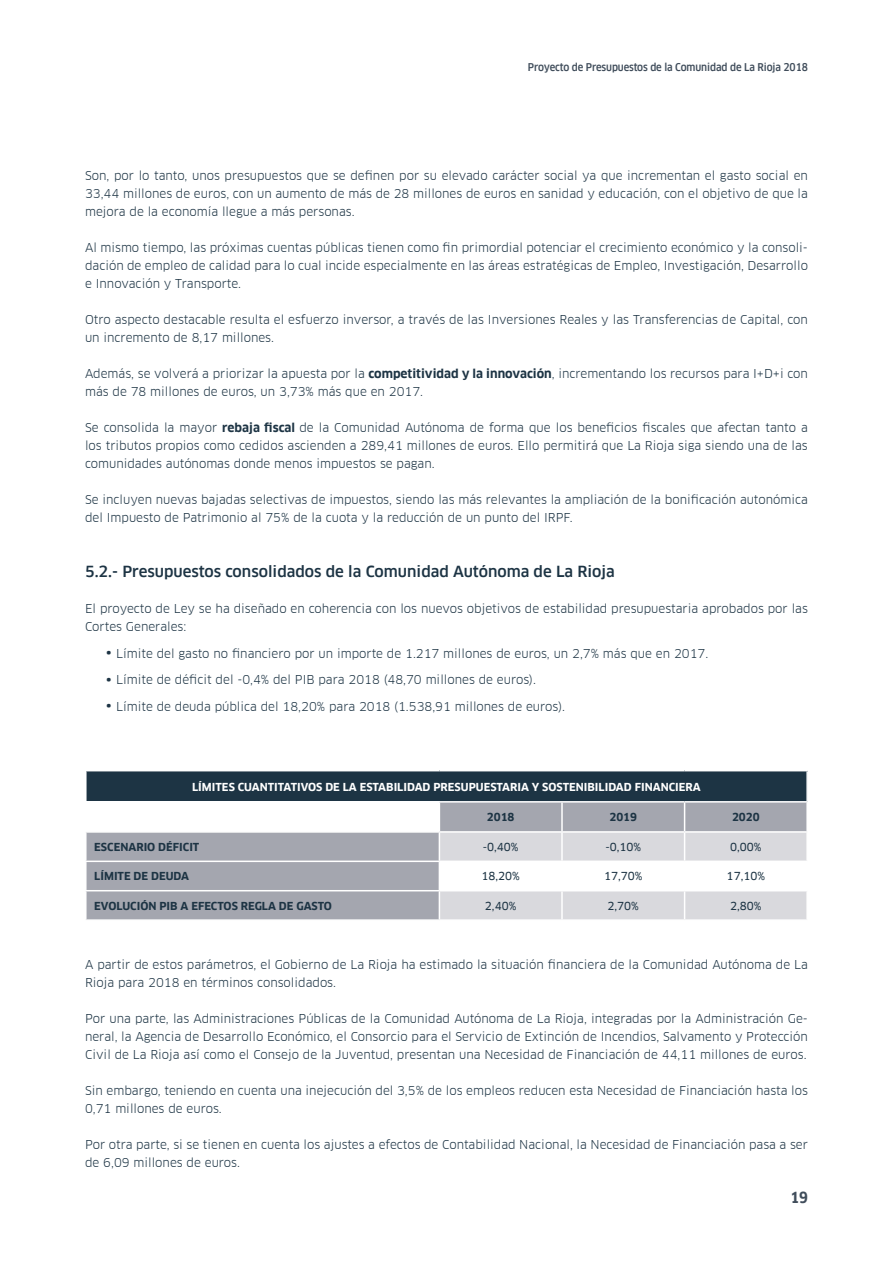
<style>
.page{position:relative;width:893px;height:1263px;background:#fff}
.page>*{position:absolute;margin:0;border:0;box-sizing:border-box;transform-origin:0 0}
.t1{font:500 15px "Clan Offc Pro";color:#1d3444}
.t2{font:700 15px "Clan Offc Pro Narr";color:#404d5b}
.t3{font:12px/18px "Clan Offc Pro";color:#1d3444}
.t4{font:700 10.8px "Clan Offc Pro";color:#fff}
.t5{font:700 10.8px "Clan Offc Pro";color:#1d3444}
.t6{font:10.8px "Clan Offc Pro News";color:#1d3444}
.t7{font:500 10.5px "Clan Offc Pro Narr";letter-spacing:-.01em;color:#404d5b}
.s1{font-weight:700}
.s2{font-weight:900;font-size:18px}
</style>
<div class="page">
<div style="left:86px;top:771px;width:721px;height:31px;background:#1d3444"></div>
<div style="left:87px;top:833px;width:352px;height:86px;background:#a4a6af"></div>
<hr style="left:85px;top:771px;width:2px;height:30px;background:#fff">
<hr style="left:806px;top:771px;width:2px;height:30px;background:#fff">
<hr style="left:85px;top:801px;width:354px;height:1px;background:#fff">
<hr style="left:439px;top:801px;width:123px;height:1px;background:#fff">
<hr style="left:562px;top:801px;width:123px;height:1px;background:#fff">
<hr style="left:685px;top:801px;width:123px;height:1px;background:#fff">
<hr style="left:85px;top:860px;width:354px;height:2px;background:#fff">
<hr style="left:85px;top:890px;width:354px;height:1px;background:#fff">
<svg style="left:439px;top:802px;width:368px;height:117px"></svg>
<hr style="left:806px;top:891px;width:2px;height:28px;background:#fff">
<p class="t7" style="left:528px;top:61px;width:282px">Proyecto de Presupuestos de la Comunidad de La Rioja 2018</p>
<p class="t3" style="left:85px;top:166px;width:724px;text-align:justify">Son, por lo tanto, unos presupuestos que se definen por su elevado carácter social ya que incrementan el gasto social en 33,44 millones de euros, con un aumento de más de 28 millones de euros en sanidad y educación, con el objetivo de que la mejora de la economía llegue a más personas.</p>
<p class="t3" style="left:85px;top:238px;width:724px;text-align:justify">Al mismo tiempo, las próximas cuentas públicas tienen como fin primordial potenciar el crecimiento económico y la consoli&shy;dación de empleo de calidad para lo cual incide especialmente en las áreas estratégicas de Empleo, Investigación, Desarrollo e Innovación y Transporte.</p>
<p class="t3" style="left:85px;top:310px;width:724px">Otro aspecto destacable resulta el esfuerzo inversor, a través de las Inversiones Reales y las Transferencias de Capital, con un incremento de 8,17 millones.</p>
<p class="t3" style="left:85px;top:364px;width:724px">Además, se volverá a priorizar la apuesta por la <span class="s1">COMPETITIVIDAD Y LA INNOVACIÓN</span>, incrementando los recursos para I+D+i con más de 78 millones de euros, un 3,73% más que en 2017.</p>
<p class="t3" style="left:85px;top:418px;width:724px;text-align:justify">Se consolida la mayor <span class="s1">REBAJA FISCAL</span> de la Comunidad Autónoma de forma que los beneficios fiscales que afectan tanto a los tributos propios como cedidos ascienden a 289,41 millones de euros. Ello permitirá que La Rioja siga siendo una de las comunidades autónomas donde menos impuestos se pagan.</p>
<p class="t3" style="left:85px;top:490px;width:724px">Se incluyen nuevas bajadas selectivas de impuestos, siendo las más relevantes la ampliación de la bonificación autonómica del Impuesto de Patrimonio al 75% de la cuota y la reducción de un punto del IRPF.</p>
<p class="t1" style="left:85px;top:563px;width:531px">5.2.- Presupuestos consolidados de la Comunidad Autónoma de La Rioja</p>
<p class="t3" style="left:85px;top:600px;width:724px">El proyecto de Ley se ha diseñado en coherencia con los nuevos objetivos de estabilidad presupuestaria aprobados por las<br>Cortes Generales:</p>
<p class="t3" style="left:106px;top:644px;width:603px"><span class="s2">·</span> Límite del gasto no financiero por un importe de 1.217 millones de euros, un 2,7% más que en 2017.</p>
<p class="t3" style="left:106px;top:671px;width:431px"><span class="s2">·</span> Límite de déficit del -0,4% del PIB para 2018 (48,70 millones de euros).</p>
<p class="t3" style="left:106px;top:697px;width:460px"><span class="s2">·</span> Límite de deuda pública del 18,20% para 2018 (1.538,91 millones de euros).</p>
<p class="t4" style="left:192px;top:780px;width:510px">LÍMITES CUANTITATIVOS DE LA ESTABILIDAD PRESUPUESTARIA Y SOSTENIBILIDAD FINANCIERA</p>
<p class="t5" style="left:487px;top:811px;width:29px">2018</p>
<p class="t5" style="left:609px;top:811px;width:29px">2019</p>
<p class="t5" style="left:732px;top:811px;width:29px">2020</p>
<p class="t5" style="left:94px;top:840px;width:71px">ESCENARIO DÉFI</p>
<p class="t5" style="left:183px;top:840px;width:18px">CIT</p>
<p class="t6" style="left:483px;top:840px;width:37px">-0,40%</p>
<p class="t6" style="left:605px;top:840px;width:37px">-0,10%</p>
<p class="t6" style="left:730px;top:840px;width:33px">0,00%</p>
<p class="t5" style="left:94px;top:870px;width:88px">LÍMITE DE DEUDA</p>
<p class="t6" style="left:481px;top:870px;width:40px">18,20%</p>
<p class="t6" style="left:604px;top:870px;width:40px">17,70%</p>
<p class="t6" style="left:727px;top:870px;width:40px">17,10%</p>
<p class="t5" style="left:94px;top:899px;width:8px">EVO</p>
<p class="t5" style="left:116px;top:899px;width:216px">LUCIÓN PIB A EFECTOS REGLA DE GASTO</p>
<p class="t6" style="left:485px;top:899px;width:33px">2,40%</p>
<p class="t6" style="left:608px;top:899px;width:33px">2,70%</p>
<p class="t6" style="left:730px;top:899px;width:33px">2,80%</p>
<p class="t3" style="left:85px;top:955px;width:724px">A partir de estos parámetros, el Gobierno de La Rioja ha estimado la situación financiera de la Comunidad Autónoma de La<br>Rioja para 2018 en términos consolidados.</p>
<p class="t3" style="left:85px;top:1009px;width:724px;text-align:justify">Por una parte, las Administraciones Públicas de la Comunidad Autónoma de La Rioja, integradas por la Administración Ge&shy;neral, la Agencia de Desarrollo Económico, el Consorcio para el Servicio de Extinción de Incendios, Salvamento y Protección Civil de La Rioja así como el Consejo de la Juventud, presentan una Necesidad de Financiación de 44,11 millones de euros.</p>
<p class="t3" style="left:85px;top:1081px;width:724px">Sin embargo, teniendo en cuenta una inejecución del 3,5% de los empleos reducen esta Necesidad de Financiación hasta los<br>0,71 millones de euros.</p>
<p class="t3" style="left:85px;top:1135px;width:724px">Por otra parte, si se tienen en cuenta los ajustes a efectos de Contabilidad Nacional, la Necesidad de Financiación pasa a ser de 6,09 millones de euros.</p>
<p class="t2" style="left:790px;top:1188px;width:19px">19</p>
</div>
